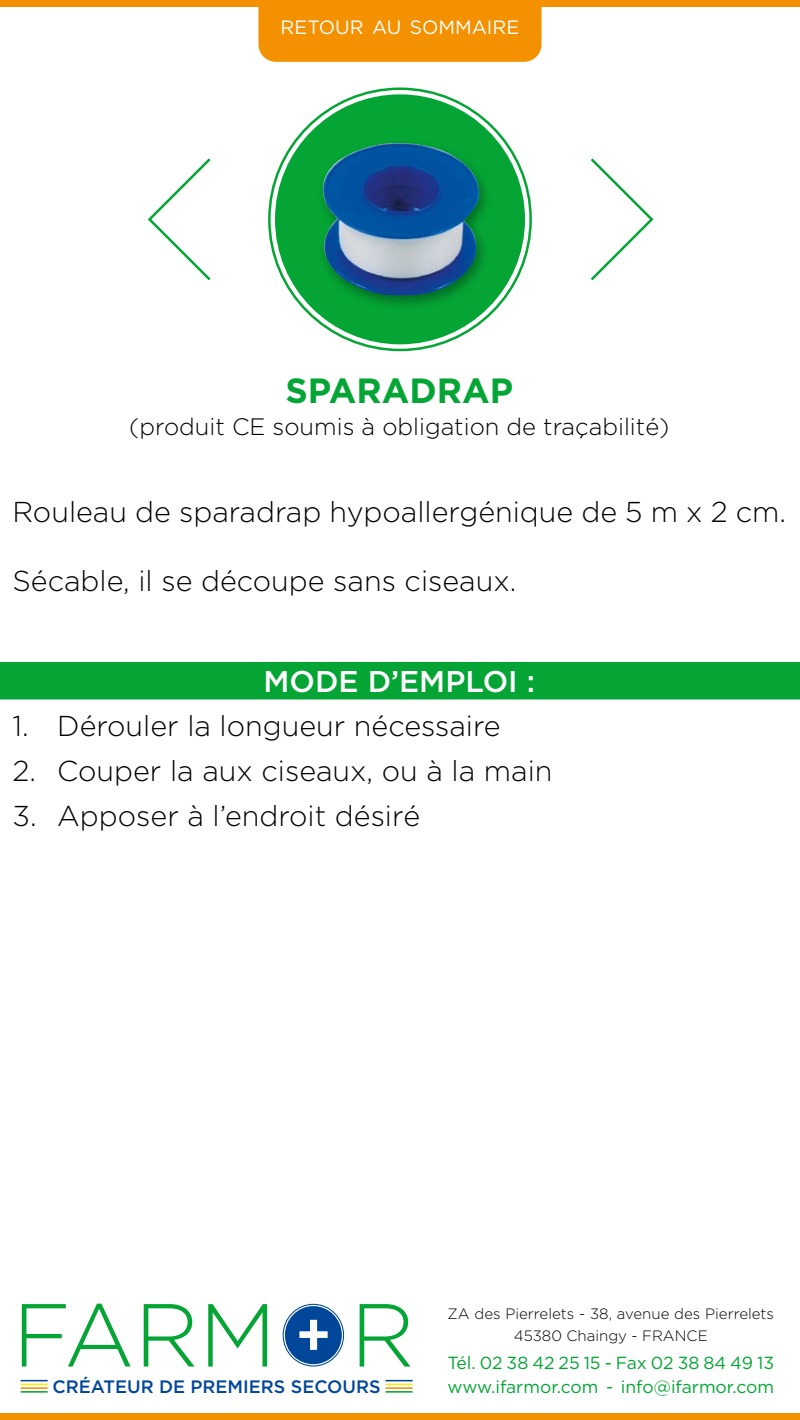
<style>
.page{position:relative;width:800px;height:1420px;background:#fff}
.page>*{position:absolute;margin:0;border:0;box-sizing:border-box;transform-origin:0 0}
.t1{font:300 89.25px "Gotham";color:#05a535}
.t2{font:700 35px "Gotham";color:#05a535}
.t3{font:500 30px "Gotham";color:#fff}
.t4{font:300 28.75px "Gotham";color:#000}
.t5{font:300 23.75px "Gotham";color:#000}
.t6{font:19.25px "Gotham";color:#fff}
.t7{font:500 18px "Gotham";color:#004699}
.t8{font:17.5px "Gotham";color:#05a535}
.t9{font:300 15px/21.2px "Gotham";color:#000;text-align:center}
</style>
<div class="page">
<div style="left:258px;top:6px;width:284px;height:56px;background:#f39100"></div>
<div style="left:0;top:1414px;width:800px;height:6px;background:#f39100"></div>
<div style="left:0;top:0;width:800px;height:6px;background:#f39100"></div>
<div style="left:275px;top:94px;width:250px;height:250px;background:#05a535;border-radius:50%"></div>
<svg style="left:147px;top:158px;width:64px;height:123px"></svg>
<svg style="left:590px;top:158px;width:64px;height:123px"></svg>
<div style="left:284px;top:1306px;width:58px;height:59px;background:#004699;border-radius:50%"></div>
<div style="left:284px;top:1305px;width:59px;height:60px;border:1px solid #fff;border-radius:50%"></div>
<svg style="left:299px;top:1319px;width:29px;height:31px"></svg>
<div style="left:283px;top:1304px;width:61px;height:63px;border:1px solid #004699;border-radius:50%"></div>
<hr style="left:21px;top:1387px;width:27px;height:2px;background:#f39100">
<hr style="left:386px;top:1387px;width:27px;height:2px;background:#f39100">
<svg style="left:21px;top:1380px;width:27px;height:5px"></svg>
<svg style="left:386px;top:1380px;width:27px;height:5px"></svg>
<hr style="left:21px;top:1391px;width:27px;height:2px;background:#05a535">
<hr style="left:386px;top:1391px;width:27px;height:2px;background:#05a535">
<div style="left:0;top:662px;width:800px;height:37px;background:#05a535"></div>
<div style="left:316px;top:137px;width:177px;height:174px;background:#000;opacity:.35"></div>
<img style="left:316px;top:143px;width:163px;height:154px">
<p class="t6" style="left:281px;top:15px;width:240px">RETOUR AU SOMMAIRE</p>
<p class="t2" style="left:286px;top:367px;width:229px">SPARADRAP</p>
<p class="t5" style="left:129px;top:414px;width:542px">(produit CE soumis à obligation de traçabilité)</p>
<p class="t4" style="left:12px;top:496px;width:775px">Rouleau de sparadrap hypoallergénique de 5 m x 2 cm.</p>
<p class="t4" style="left:12px;top:565px;width:505px">Sécable, il se découpe sans ciseaux.</p>
<p class="t3" style="left:264px;top:664px;width:273px">MODE D’EMPLOI :</p>
<p class="t4" style="left:12px;top:711px;width:490px">1. Dérouler la longueur nécessaire</p>
<p class="t4" style="left:12px;top:755px;width:542px">2. Couper la aux ciseaux, ou à la main</p>
<p class="t4" style="left:12px;top:800px;width:409px">3. Apposer à l’endroit désiré</p>
<h1 class="t1" style="left:13px;top:1286px;width:265px">FARM</h1>
<p class="t7" style="left:53px;top:1376px;width:330px">CRÉATEUR DE PREMIERS SECOURS</p>
<h1 class="t1" style="left:350px;top:1286px;width:66px">R</h1>
<p class="t9" style="left:448px;top:1303px;width:328px">ZA des Pierrelets - 38, avenue des Pierrelets<br>45380 Chaingy - FRANCE</p>
<p class="t8" style="left:448px;top:1352px;width:328px">Tél. 02 38 42 25 15 - Fax 02 38 84 49 13</p>
<p class="t8" style="left:448px;top:1376px;width:328px">www.ifarmor.com - info@ifarmor.com</p>
</div>
